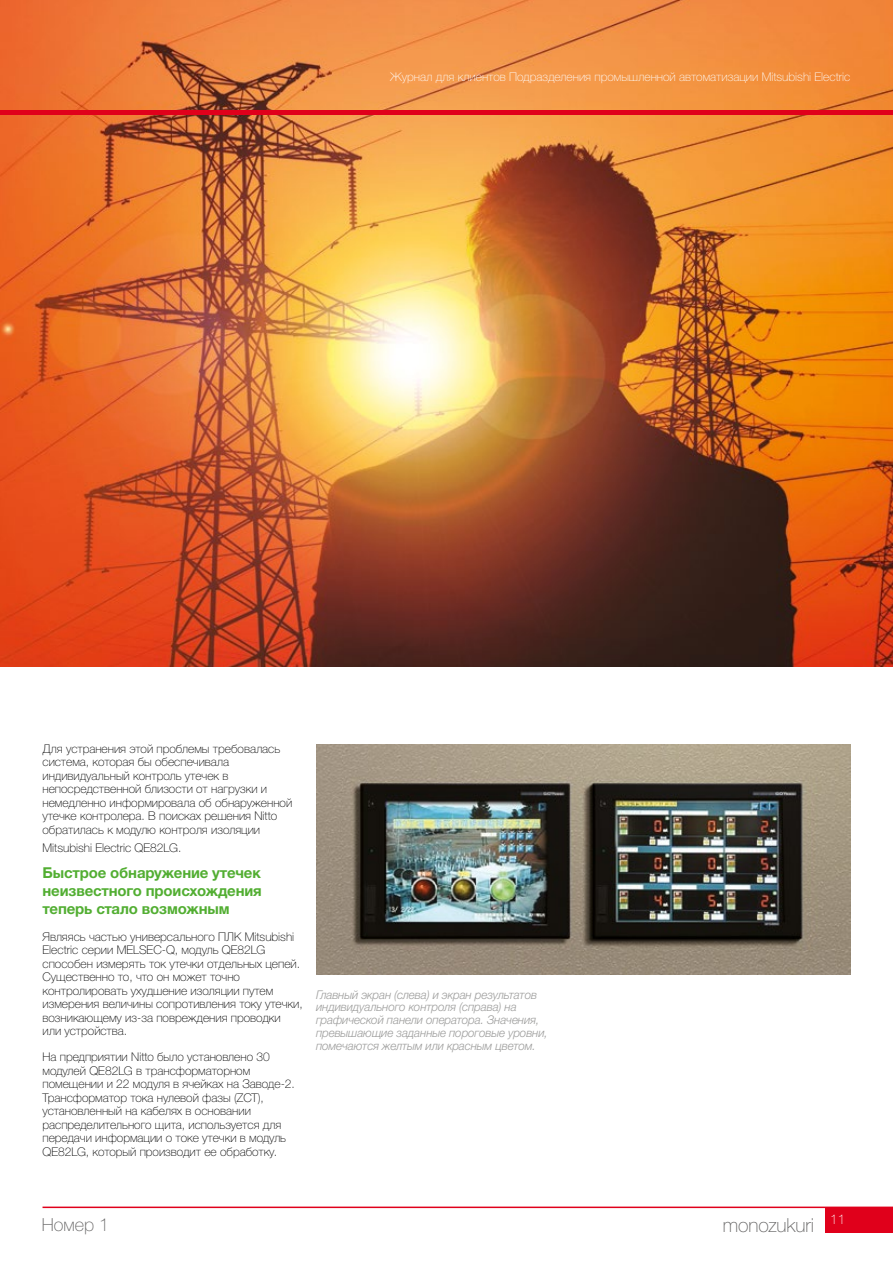
<style>
.page{position:relative;width:893px;height:1263px;background:#fff}
.page>*{position:absolute;margin:0;border:0;box-sizing:border-box;transform-origin:0 0}
.t1{font:100 19.35px "Helvetica Neue LTW1 G";letter-spacing:-.005em;color:#646363}
.t2{font:100 18px "Helvetica Neue LTW1 G";color:#646363}
.t3{font:700 15px/18px "Helvetica Neue LTW1 G";letter-spacing:-.01em;color:#52ae32;text-align:justify}
.t4{font:100 13.5px "Helvetica Neue LTW1 G";color:#fff}
.t5{font:100 12px/13.5px "Helvetica Neue LTW1 G";color:#000}
.t6{font:italic 300 12px/12.8px "Helvetica Neue LTW1 G";letter-spacing:-.01em;color:#9d9d9c}
.t7{font:100 12px "Helvetica Neue LTW1 G";color:#fff}
</style>
<div class="page">
<img style="left:0;top:0;width:893px;height:666px">
<img style="left:316px;top:744px;width:534px;height:230px">
<div style="left:825px;top:1207px;width:68px;height:25px;background:#e0001b"></div>
<hr style="left:43px;top:1206px;width:850px;height:2px;background:#e0001b">
<hr style="left:0;top:110px;width:893px;height:4px;background:#e0001b">
<p class="t7" style="left:390px;top:69px;width:462px">Журнал для клиентов Подразделения промышленной автоматизации Mitsubishi Electric</p>
<p class="t5" style="left:43px;top:742px;width:251px">Для устранения этой проблемы требовалась система, которая бы обеспечивала индивидуальный контроль утечек в непосредственной близости от нагрузки и немедленно информировала об обнаруженной утечке контролера. В поисках решения Nitto обратилась к модулю контроля изоляции</p>
<p class="t5" style="left:43px;top:841px;width:140px">Mitsubishi Electric QE82LG.</p>
<p class="t3" style="left:43px;top:864px;width:221px">Быстрое обнаружение утечек неизвестного происхождения теперь стало возможным</p>
<p class="t5" style="left:43px;top:929px;width:262px">Являясь частью универсального ПЛК Mitsubishi Electric серии MELSEC-Q, модуль QE82LG способен измерять ток утечки отдельных цепей.<br>Существенно то, что он может точно контролировать ухудшение изоляции путем измерения величины сопротивления току утечки, возникающему из-за повреждения проводки<br>или устройства.</p>
<p class="t5" style="left:43px;top:1050px;width:254px">На предприятии Nitto было установлено 30 модулей QE82LG в трансформаторном помещении и 22 модуля в ячейках на Заводе-2.<br>Трансформатор тока нулевой фазы (ZCT), установленный на кабелях в основании распределительного щита, используется для передачи информации о токе утечки в модуль QE82LG, который производит ее обработку.</p>
<p class="t6" style="left:316px;top:988px;width:233px">Главный экран (слева) и экран результатов индивидуального контроля (справа) на графической панели оператора. Значения, превышающие заданные пороговые уровни, помечаются желтым или красным цветом.</p>
<h2 class="t2" style="left:42px;top:1214px;width:69px">Номер 1</h2>
<h1 class="t1" style="left:723px;top:1213px;width:93px">monozukuri</h1>
<p class="t4" style="left:830px;top:1211px;width:17px">11</p>
</div>
